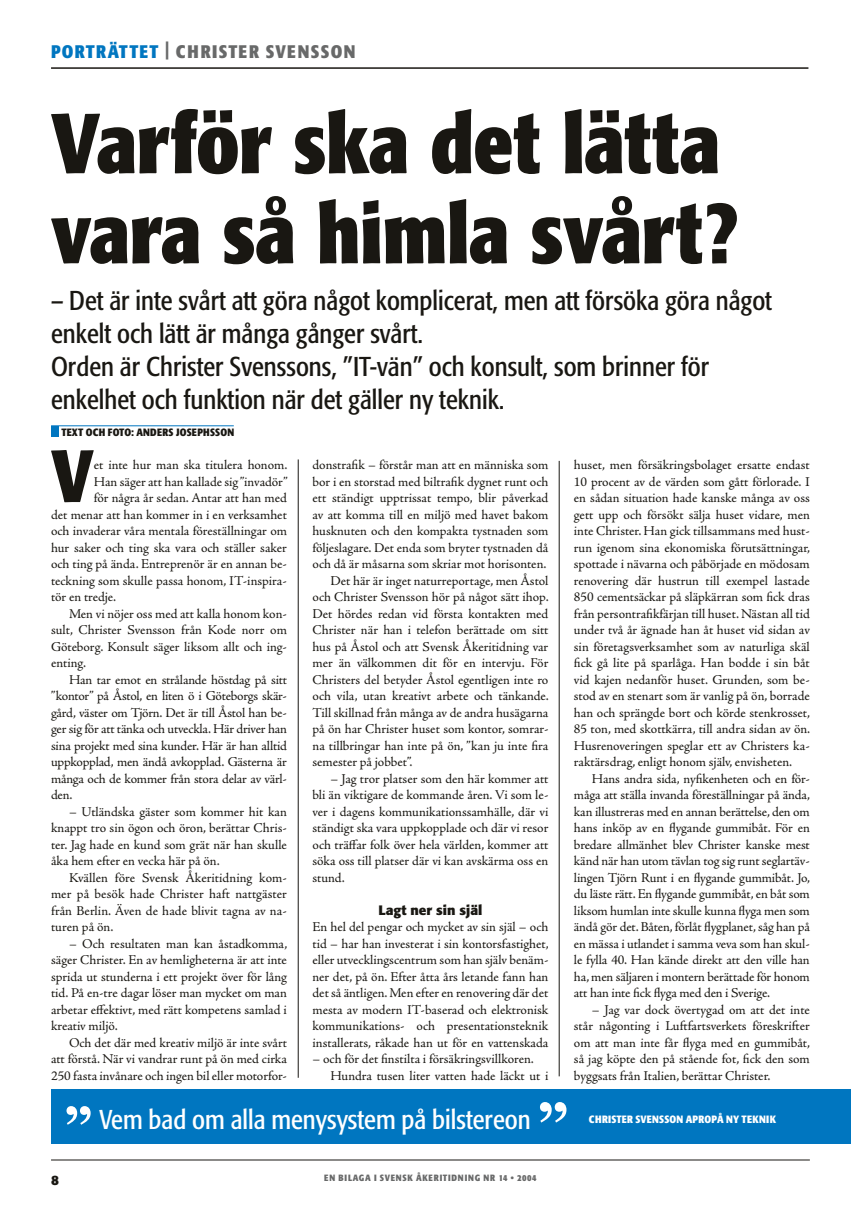
<style>
.page{position:relative;width:851px;height:1221px;background:#fff}
.page>*{position:absolute;margin:0;border:0;box-sizing:border-box;transform-origin:0 0}
.t1{font:700 condensed 84px/90px "Formata";letter-spacing:-.005em;color:#191712}
.t2{font:700 condensed 73.2px "Formata";color:#191712}
.t3{font:700 66px "New Baskerville";color:#fff}
.t4{font:700 60px "New Baskerville";color:#fff}
.t5{font:condensed 27px/33px "Formata";color:#191712}
.t6{font:condensed 27px "Formata";color:#fff}
.t7{font:700 condensed 18px "Formata";letter-spacing:.07em;color:#686969}
.t8{font:13.5px/16.5px "Adobe Jenson Pro";letter-spacing:-.005em;color:#191712;text-align:justify}
.t9{font:700 13.5px "Formata";color:#191712}
.t10{font:700 condensed 10.5px "Formata";letter-spacing:.02em;color:#fff}
.t11{font:700 condensed 10.5px "Formata";letter-spacing:.02em;color:#191712}
.t12{font:700 condensed 9px "Formata";letter-spacing:.08em;color:#686969}
.s1{color:#0076c0}
</style>
<div class="page">
<hr style="left:51px;top:1159px;width:758px;height:1px;background:#191712">
<hr style="left:51px;top:67px;width:757px;height:2px;background:#191712">
<div style="left:52px;top:1089px;width:798px;height:54px;background:#0076c0"></div>
<div style="left:51px;top:426px;width:8px;height:10px;background:#0076c0"></div>
<hr style="left:51px;top:425px;width:183px;height:1px;background:#0076c0">
<hr style="left:298px;top:459px;width:1px;height:618px;background:#191712">
<hr style="left:558px;top:461px;width:1px;height:615px;background:#191712">
<h3 class="t7" style="left:51px;top:41px;width:306px"><span class="s1">PORTRÄTTET</span> | CHRISTER SVENSSON</h3>
<h1 class="t1" style="left:51px;top:98px;width:689px">Varför ska det lätta vara så himla svårt?</h1>
<h3 class="t5" style="left:51px;top:284px;width:722px">– Det är inte svårt att göra något komplicerat, men att försöka göra något enkelt och lätt är många gånger svårt.<br>Orden är Christer Svenssons, ”IT-vän” och konsult, som brinner för enkelhet och funktion när det gäller ny teknik.</h3>
<p class="t11" style="left:61px;top:426px;width:174px">TEXT OCH FOTO: ANDERS JOSEPHSSON</p>
<h2 class="t2" style="left:51px;top:430px;width:44px">V</h2>
<p class="t8" style="left:94px;top:457px;width:195px">et inte hur man ska titulera honom.</p>
<p class="t8" style="left:94px;top:473px;width:195px">Han säger att han kallade sig ”invadör”</p>
<p class="t8" style="left:94px;top:490px;width:195px">för några år sedan. Antar att han med</p>
<p class="t8" style="left:51px;top:506px;width:237px">det menar att han kommer in i en verksamhet</p>
<p class="t8" style="left:51px;top:523px;width:237px">och invaderar våra mentala föreställningar om</p>
<p class="t8" style="left:51px;top:539px;width:237px">hur saker och ting ska vara och ställer saker</p>
<p class="t8" style="left:51px;top:556px;width:237px">och ting på ända. Entreprenör är en annan be-</p>
<p class="t8" style="left:51px;top:572px;width:237px">teckning som skulle passa honom, IT-inspira-</p>
<p class="t8" style="left:51px;top:589px;width:67px">tör en tredje.</p>
<p class="t8" style="left:69px;top:605px;width:219px">Men vi nöjer oss med att kalla honom kon-</p>
<p class="t8" style="left:51px;top:622px;width:237px">sult, Christer Svensson från Kode norr om</p>
<p class="t8" style="left:51px;top:638px;width:237px">Göteborg. Konsult säger liksom allt och ing-</p>
<p class="t8" style="left:51px;top:655px;width:37px">enting.</p>
<p class="t8" style="left:69px;top:671px;width:219px">Han tar emot en strålande höstdag på sitt</p>
<p class="t8" style="left:51px;top:688px;width:237px">”kontor” på Åstol, en liten ö i Göteborgs skär-</p>
<p class="t8" style="left:51px;top:704px;width:237px">gård, väster om Tjörn. Det är till Åstol han be-</p>
<p class="t8" style="left:51px;top:721px;width:237px">ger sig för att tänka och utveckla. Här driver han</p>
<p class="t8" style="left:51px;top:737px;width:237px">sina projekt med sina kunder. Här är han alltid</p>
<p class="t8" style="left:51px;top:754px;width:237px">uppkopplad, men ändå avkopplad. Gästerna är</p>
<p class="t8" style="left:51px;top:770px;width:237px">många och de kommer från stora delar av värl-</p>
<p class="t8" style="left:51px;top:787px;width:23px">den.</p>
<p class="t8" style="left:51px;top:803px;width:237px;text-indent:18px">– Utländska gäster som kommer hit kan knappt tro sin ögon och öron, berättar Chris&shy;ter. Jag hade en kund som grät när han skulle åka hem efter en vecka här på ön.</p>
<p class="t8" style="left:51px;top:869px;width:237px;text-indent:18px">Kvällen före Svensk Åkeritidning kom&shy;mer på besök hade Christer haft nattgäster från Berlin. Även de hade blivit tagna av na&shy;turen på ön.</p>
<p class="t8" style="left:51px;top:935px;width:238px;text-indent:18px">– Och resultaten man kan åstadkomma, säger Christer. En av hemligheterna är att inte sprida ut stunderna i ett projekt över för lång tid. På en-tre dagar löser man mycket om man arbetar effektivt, med rätt kompetens samlad i kreativ miljö.</p>
<p class="t8" style="left:51px;top:1034px;width:237px;text-indent:18px">Och det där med kreativ miljö är inte svårt att förstå. När vi vandrar runt på ön med cirka 250 fasta invånare och ingen bil eller motorfor-</p>
<p class="t8" style="left:312px;top:457px;width:237px">donstrafik – förstår man att en människa som</p>
<p class="t8" style="left:312px;top:473px;width:237px">bor i en storstad med biltrafik dygnet runt och</p>
<p class="t8" style="left:312px;top:490px;width:237px">ett ständigt upptrissat tempo, blir påverkad</p>
<p class="t8" style="left:312px;top:506px;width:237px">av att komma till en miljö med havet bakom</p>
<p class="t8" style="left:312px;top:523px;width:237px">husknuten och den kompakta tystnaden som</p>
<p class="t8" style="left:312px;top:539px;width:237px">följeslagare. Det enda som bryter tystnaden då</p>
<p class="t8" style="left:312px;top:556px;width:235px">och då är måsarna som skriar mot horisonten.</p>
<p class="t8" style="left:330px;top:572px;width:219px">Det här är inget naturreportage, men Åstol</p>
<p class="t8" style="left:312px;top:589px;width:238px">och Christer Svensson hör på något sätt ihop.</p>
<p class="t8" style="left:312px;top:605px;width:237px">Det hördes redan vid första kontakten med</p>
<p class="t8" style="left:312px;top:622px;width:237px">Christer när han i telefon berättade om sitt</p>
<p class="t8" style="left:312px;top:638px;width:237px">hus på Åstol och att Svensk Åkeritidning var</p>
<p class="t8" style="left:312px;top:655px;width:237px">mer än välkommen dit för en intervju. För</p>
<p class="t8" style="left:312px;top:671px;width:237px">Christers del betyder Åstol egentligen inte ro</p>
<p class="t8" style="left:312px;top:688px;width:238px">och vila, utan kreativt arbete och tänkande.</p>
<p class="t8" style="left:312px;top:704px;width:237px">Till skillnad från många av de andra husägarna</p>
<p class="t8" style="left:312px;top:721px;width:237px">på ön har Christer huset som kontor, somrar-</p>
<p class="t8" style="left:312px;top:737px;width:237px">na tillbringar han inte på ön, ”kan ju inte fira</p>
<p class="t8" style="left:312px;top:754px;width:101px">semester på jobbet”.</p>
<p class="t8" style="left:312px;top:770px;width:237px;text-indent:18px">– Jag tror platser som den här kommer att bli än viktigare de kommande åren. Vi som le&shy;ver i dagens kommunikationssamhälle, där vi ständigt ska vara uppkopplade och där vi resor och träffar folk över hela världen, kommer att söka oss till platser där vi kan avskärma oss en stund.</p>
<p class="t9" style="left:378px;top:901px;width:106px">Lagt ner sin själ</p>
<p class="t8" style="left:312px;top:919px;width:238px">En hel del pengar och mycket av sin själ – och tid – har han investerat i sin kontorsfastighet, eller utvecklingscentrum som han själv benäm&shy;ner det, på ön. Efter åtta års letande fann han det så äntligen. Men efter en renovering där det mesta av modern IT-baserad och elektronisk kommunikations- och presentationsteknik installerats, råkade han ut för en vattenskada</p>
<p class="t8" style="left:330px;top:1051px;width:219px;text-indent:-18px">– och för det finstilta i försäkringsvillkoren.<br>Hundra tusen liter vatten hade läckt ut i</p>
<p class="t8" style="left:574px;top:457px;width:238px">huset, men försäkringsbolaget ersatte endast 10 procent av de värden som gått förlorade. I en sådan situation hade kanske många av oss gett upp och försökt sälja huset vidare, men inte Christer. Han gick tillsammans med hust&shy;run igenom sina ekonomiska förutsättningar, spottade i nävarna och påbörjade en mödosam renovering där hustrun till exempel lastade 850 cementsäckar på släpkärran som fick dras från persontrafikfärjan till huset. Nästan all tid under två år ägnade han åt huset vid sidan av sin företagsverksamhet som av naturliga skäl fick gå lite på sparlåga. Han bodde i sin båt vid kajen nedanför huset. Grunden, som be&shy;stod av en stenart som är vanlig på ön, borrade han och sprängde bort och körde stenkrosset, 85 ton, med skottkärra, till andra sidan av ön.<br>Husrenoveringen speglar ett av Christers ka&shy;raktärsdrag, enligt honom själv, envisheten.</p>
<p class="t8" style="left:574px;top:770px;width:238px;text-indent:18px">Hans andra sida, nyfikenheten och en för&shy;måga att ställa invanda föreställningar på ända, kan illustreras med en annan berättelse, den om hans inköp av en flygande gummibåt. För en bredare allmänhet blev Christer kanske mest känd när han utom tävlan tog sig runt seglartäv&shy;lingen Tjörn Runt i en flygande gummibåt. Jo, du läste rätt. En flygande gummibåt, en båt som liksom humlan inte skulle kunna flyga men som ändå gör det. Båten, förlåt flygplanet, såg han på en mässa i utlandet i samma veva som han skul&shy;le fylla 40. Han kände direkt att den ville han ha, men säljaren i montern berättade för honom att han inte fick flyga med den i Sverige.</p>
<p class="t8" style="left:574px;top:1001px;width:238px;text-indent:18px">– Jag var dock övertygad om att det inte står någonting i Luftfartsverkets föreskrifter om att man inte får flyga med en gummibåt, så jag köpte den på stående fot, fick den som byggsats från Italien, berättar Christer.</p>
<h3 class="t4" style="left:64px;top:1092px;width:31px">”</h3>
<h3 class="t6" style="left:99px;top:1103px;width:432px">Vem bad om alla menysystem på bilstereon</h3>
<h3 class="t3" style="left:536px;top:1086px;width:34px">”</h3>
<p class="t10" style="left:589px;top:1112px;width:189px">CHRISTER SVENSSON APROPÅ NY TEKNIK</p>
<p class="t9" style="left:51px;top:1171px;width:9px">8</p>
<p class="t12" style="left:324px;top:1172px;width:214px">EN BILAGA I SVENSK ÅKERITIDNING NR 14 • 2004</p>
</div>
